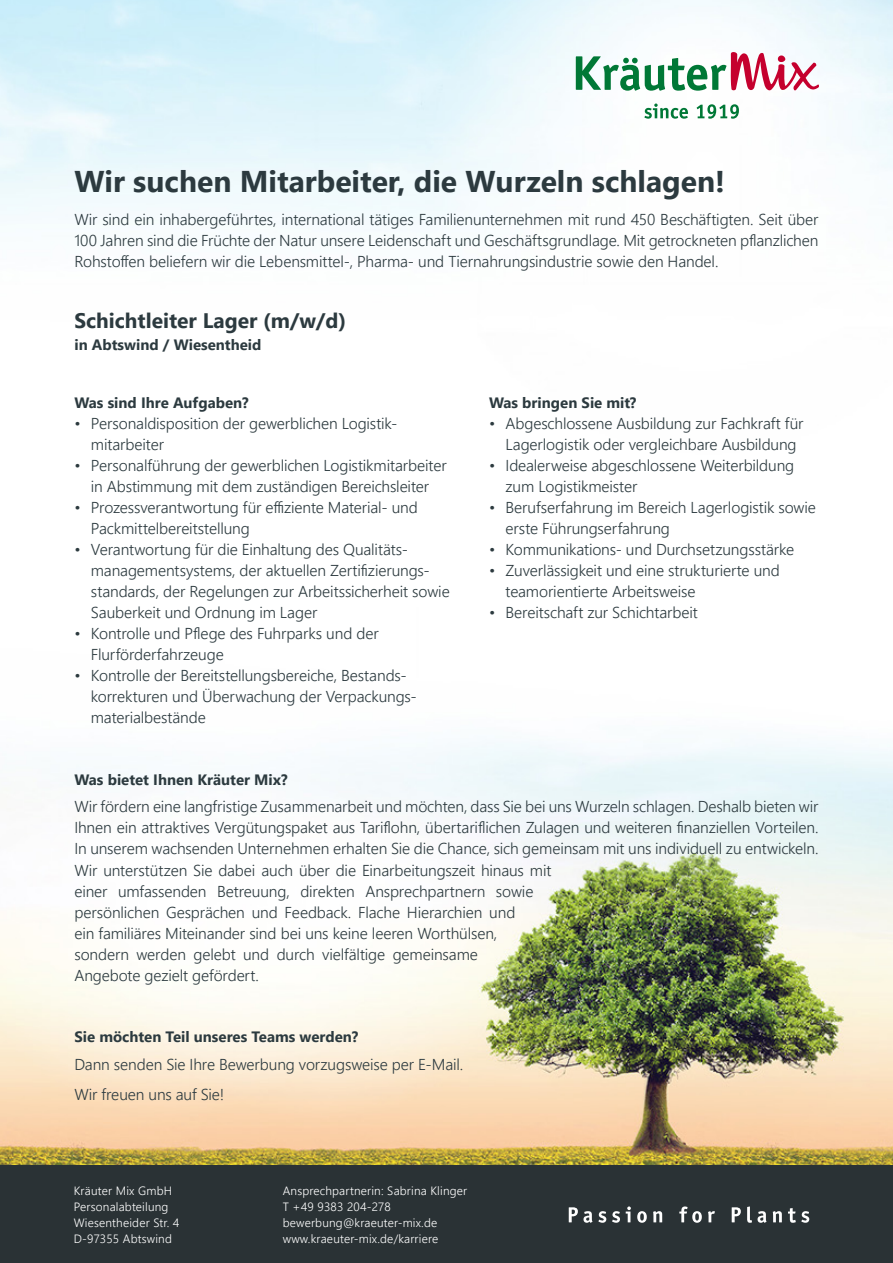
<style>
.page{position:relative;width:893px;height:1263px;background:#fff}
.page>*{position:absolute;margin:0;border:0;box-sizing:border-box;transform-origin:0 0}
.t1{font:700 30px "Segoe UI";color:#2c3a3f}
.t2{font:700 21px "Segoe UI";color:#2c3a3f}
.t3{font:300 15.75px/21px "Segoe UI";letter-spacing:-.01em;color:#2c3a3f}
.t4{font:700 15px "Segoe UI";color:#2c3a3f}
.t5{font:300 12px/15.8px "Segoe UI";letter-spacing:.015em;color:#fff}
</style>
<div class="page">
<img style="left:0;top:0;width:893px;height:1166px">
<div style="left:0;top:1166px;width:893px;height:97px;background:#2a3235"></div>
<svg style="left:569px;top:1206px;width:240px;height:17px"></svg>
<svg style="left:576px;top:52px;width:243px;height:40px"></svg>
<svg style="left:644px;top:104px;width:44px;height:15px"></svg>
<svg style="left:697px;top:104px;width:42px;height:15px"></svg>
<h1 class="t1" style="left:74px;top:153px;width:652px">Wir suchen Mitarbeiter, die Wurzeln schlagen!</h1>
<p class="t3" style="left:74px;top:208px;width:746px;text-align:justify">Wir sind ein inhabergeführtes, international tätiges Familienunternehmen mit rund 450 Beschäftigten. Seit über 100 Jahren sind die Früchte der Natur unsere Leidenschaft und Geschäftsgrundlage. Mit getrockneten pflanzlichen Rohstoffen beliefern wir die Lebensmittel-, Pharma- und Tiernahrungsindustrie sowie den Handel.</p>
<h2 class="t2" style="left:74px;top:300px;width:273px">Schichtleiter Lager (m/w/d) </h2>
<p class="t4" style="left:74px;top:330px;width:189px">in Abtswind / Wiesentheid</p>
<p class="t4" style="left:74px;top:389px;width:176px">Was sind Ihre Aufgaben?</p>
<p class="t4" style="left:489px;top:389px;width:149px">Was bringen Sie mit?</p>
<p class="t3" style="left:91px;top:412px;width:308px;text-indent:-17px">• Personaldisposition der gewerblichen Logistik&shy;mitarbeiter</p>
<p class="t3" style="left:74px;top:454px;width:374px;text-align:center">• Personalführung der gewerblichen Logistikmitarbeiter in Abstimmung mit dem zuständigen Bereichsleiter</p>
<p class="t3" style="left:91px;top:496px;width:328px;text-indent:-17px">• Prozessverantwortung für effiziente Material- und<br>Packmittelbereitstellung</p>
<p class="t3" style="left:91px;top:538px;width:360px;text-indent:-17px">• Verantwortung für die Einhaltung des Qualitäts&shy;managementsystems, der aktuellen Zertifizierungs&shy;standards, der Regelungen zur Arbeitssicherheit sowie Sauberkeit und Ordnung im Lager</p>
<p class="t3" style="left:91px;top:622px;width:289px;text-indent:-17px">• Kontrolle und Pflege des Fuhrparks und der<br>Flurförderfahrzeuge</p>
<p class="t3" style="left:91px;top:664px;width:327px;text-indent:-17px">• Kontrolle der Bereitstellungsbereiche, Bestands&shy;korrekturen und Überwachung der Verpackungs&shy;materialbestände</p>
<p class="t3" style="left:505px;top:412px;width:299px;text-indent:-17px">• Abgeschlossene Ausbildung zur Fachkraft für<br>Lagerlogistik oder vergleichbare Ausbildung</p>
<p class="t3" style="left:505px;top:454px;width:290px;text-indent:-17px">• Idealerweise abgeschlossene Weiterbildung zum Logistikmeister</p>
<p class="t3" style="left:505px;top:495px;width:312px;text-indent:-17px">• Berufserfahrung im Bereich Lagerlogistik sowie erste Führungserfahrung</p>
<p class="t3" style="left:489px;top:537px;width:307px">• Kommunikations- und Durchsetzungsstärke</p>
<p class="t3" style="left:505px;top:558px;width:276px;text-indent:-17px">• Zuverlässigkeit und eine strukturierte und teamorientierte Arbeitsweise</p>
<p class="t3" style="left:489px;top:600px;width:210px">• Bereitschaft zur Schichtarbeit</p>
<p class="t4" style="left:74px;top:765px;width:215px">Was bietet Ihnen Kräuter Mix?</p>
<p class="t3" style="left:74px;top:794px;width:746px;text-align:justify">Wir fördern eine langfristige Zusammenarbeit und möchten, dass Sie bei uns Wurzeln schlagen. Deshalb bieten wir Ihnen ein attraktives Vergütungspaket aus Tariflohn, übertariflichen Zulagen und weiteren finanziellen Vorteilen.<br>In unserem wachsenden Unternehmen erhalten Sie die Chance, sich gemeinsam mit uns individuell zu entwickeln.</p>
<p class="t3" style="left:74px;top:858px;width:479px">Wir unterstützen Sie dabei auch über die Einarbeitungszeit hinaus mit einer umfassenden Betreuung, direkten Ansprechpartnern sowie persönlichen Gesprächen und Feedback. Flache Hierarchien und<br>ein familiäres Miteinander sind bei uns keine leeren Worthülsen, sondern werden gelebt und durch vielfältige gemeinsame<br>Angebote gezielt gefördert.</p>
<p class="t4" style="left:74px;top:1022px;width:286px">Sie möchten Teil unseres Teams werden?</p>
<p class="t3" style="left:74px;top:1048px;width:390px;line-height:29.5px">Dann senden Sie Ihre Bewerbung vorzugsweise per E-Mail.<br>Wir freuen uns auf Sie!</p>
<p class="t5" style="left:74px;top:1182px;width:107px">Kräuter Mix GmbH<br>Personalabteilung<br>Wiesentheider Str. 4<br>D-97355 Abtswind</p>
<p class="t5" style="left:283px;top:1182px;width:186px">Ansprechpartnerin: Sabrina Klinger<br>T +49 9383 204-278 bewerbung@kraeuter-mix.de www.kraeuter-mix.de/karriere</p>
</div>
